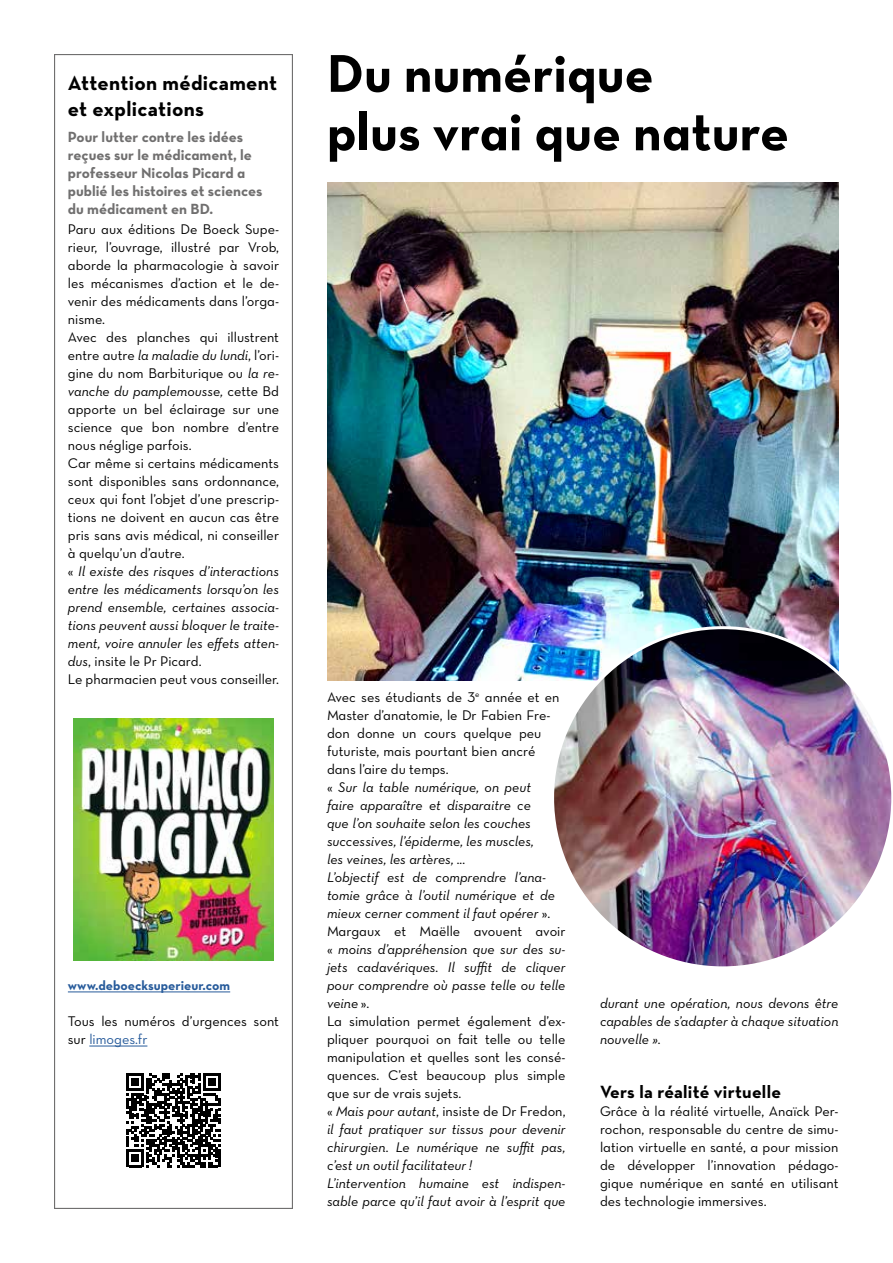
<style>
.page{position:relative;width:893px;height:1263px;background:#fff}
.page>*{position:absolute;margin:0;border:0;box-sizing:border-box;transform-origin:0 0}
.t1{font:54px/58.5px "Neutra Text Bold Alt";color:#000}
.t2{font:700 21px/25.5px "Neutra Text";letter-spacing:.015em;color:#000}
.t3{font:700 18px "Neutra Text";letter-spacing:.015em;color:#000}
.t4{font:15px/18px "Neutra Text Bold Alt";color:#706f6f}
.t5{font:14.25px/18px "Neutra Text Book Alt";color:#000}
.t6{font:14.25px/18px "Neutra Text Book Italic Alt";color:#000;text-align:justify}
.t7{font:13.5px "Neutra Text Bold Alt";color:#275b9b}
.s1{font-family:"Neutra Text Book Italic Alt"}
.s2{font-family:"Neutra Text Book Alt"}
.s3{color:#275b9b}
</style>
<div class="page">
<img style="left:327px;top:183px;width:512px;height:497px">
<img style="left:551px;top:626px;width:341px;height:341px">
<hr style="left:68px;top:992px;width:162px;height:1px;background:#275b9b">
<hr style="left:89px;top:1046px;width:58px;height:1px;background:#275b9b">
<div style="left:54px;top:54px;width:239px;height:1155px;border:1px solid #706f6f"></div>
<img style="left:73px;top:719px;width:200px;height:241px">
<svg style="left:126px;top:1073px;width:95px;height:94px"></svg>
<hr style="left:218px;top:1149px;width:3px;height:18px;background:#000">
<h2 class="t2" style="left:68px;top:70px;width:211px">Attention médicament et explications</h2>
<p class="t4" style="left:68px;top:128px;width:196px">Pour lutter contre les idées reçues sur le médicament, le professeur Nicolas Picard a publié les histoires et sciences du médicament en BD.</p>
<p class="t5" style="left:68px;top:220px;width:213px">Paru aux éditions De Boeck Supe&shy;rieur, l’ouvrage, illustré par Vrob, aborde la pharmacologie à savoir les mécanismes d’action et le de&shy;venir des médicaments dans l’orga&shy;nisme.<br>Avec des planches qui illustrent entre autre <span class="s1">la maladie du lundi</span>, l’ori&shy;gine du nom Barbiturique ou <span class="s1">la re-</span></p>
<p class="t6" style="left:68px;top:382px;width:213px">vanche du pamplemousse, <span class="s2">cette Bd</span></p>
<p class="t5" style="left:68px;top:400px;width:213px">apporte un bel éclairage sur une science que bon nombre d’entre nous néglige parfois.<br>Car même si certains médicaments sont disponibles sans ordonnance, ceux qui font l’objet d’une prescrip&shy;tions ne doivent en aucun cas être pris sans avis médical, ni conseiller à quelqu’un d’autre.</p>
<p class="t6" style="left:68px;top:562px;width:213px"><span class="s2">«</span> Il existe des risques d’interactions entre les médicaments lorsqu’on les prend ensemble, certaines associa&shy;tions peuvent aussi bloquer le traite&shy;ment, voire annuler les effets atten-</p>
<p class="t5" style="left:68px;top:652px;width:213px"><span class="s1">dus</span>, insite le Pr Picard.<br>Le pharmacien peut vous conseiller.</p>
<p class="t7" style="left:68px;top:977px;width:164px">www.deboecksuperieur.com</p>
<p class="t5" style="left:68px;top:1012px;width:213px">Tous les numéros d’urgences sont sur <span class="s3">limoges.fr</span></p>
<h1 class="t1" style="left:327px;top:43px;width:463px">Du numérique<br>plus vrai que nature</h1>
<p class="t5" style="left:327px;top:688px;width:234px">Avec ses étudiants de 3<sup>e</sup> année et en<br>Master d’anatomie, le Dr Fabien Fre&shy;don donne un cours quelque peu futuriste, mais pourtant bien ancré dans l’aire du temps.</p>
<p class="t6" style="left:327px;top:778px;width:229px;text-align:left"><span class="s2">«</span> Sur la table numérique, on peut faire apparaître et disparaitre ce que l’on souhaite selon les couches successives, l’épiderme, les muscles,<br>les veines, les artères, ...<br>L’objectif est de comprendre l’ana&shy;tomie grâce à l’outil numérique et de mieux cerner comment il faut opérer <span class="s2">».</span></p>
<p class="t5" style="left:327px;top:922px;width:240px">Margaux et Maëlle avouent avoir</p>
<p class="t6" style="left:327px;top:940px;width:240px"><span class="s2">«</span> moins d’appréhension que sur des su&shy;jets cadavériques. Il suffit de cliquer pour comprendre où passe telle ou telle veine <span class="s2">».</span></p>
<p class="t5" style="left:327px;top:1012px;width:240px">La simulation permet également d’ex&shy;pliquer pourquoi on fait telle ou telle manipulation et quelles sont les consé&shy;quences. C’est beaucoup plus simple que sur de vrais sujets.<br>« <span class="s1">Mais pour autant</span>, insiste de Dr Fredon,</p>
<p class="t6" style="left:327px;top:1120px;width:240px;text-align:left">il faut pratiquer sur tissus pour devenir chirurgien. Le numérique ne suffit pas, c’est un outil facilitateur !<br>L’intervention humaine est indispen&shy;sable parce qu’il faut avoir à l’esprit que</p>
<p class="t6" style="left:600px;top:994px;width:240px">durant une opération, nous devons être capables de s’adapter à chaque situation nouvelle ».</p>
<p class="t3" style="left:600px;top:1081px;width:183px">Vers la réalité virtuelle</p>
<p class="t5" style="left:600px;top:1102px;width:240px;text-align:justify">Grâce à la réalité virtuelle, Anaïck Per&shy;rochon, responsable du centre de simu&shy;lation virtuelle en santé, a pour mission de développer l’innovation pédago&shy;gique numérique en santé en utilisant des technologie immersives.</p>
</div>
